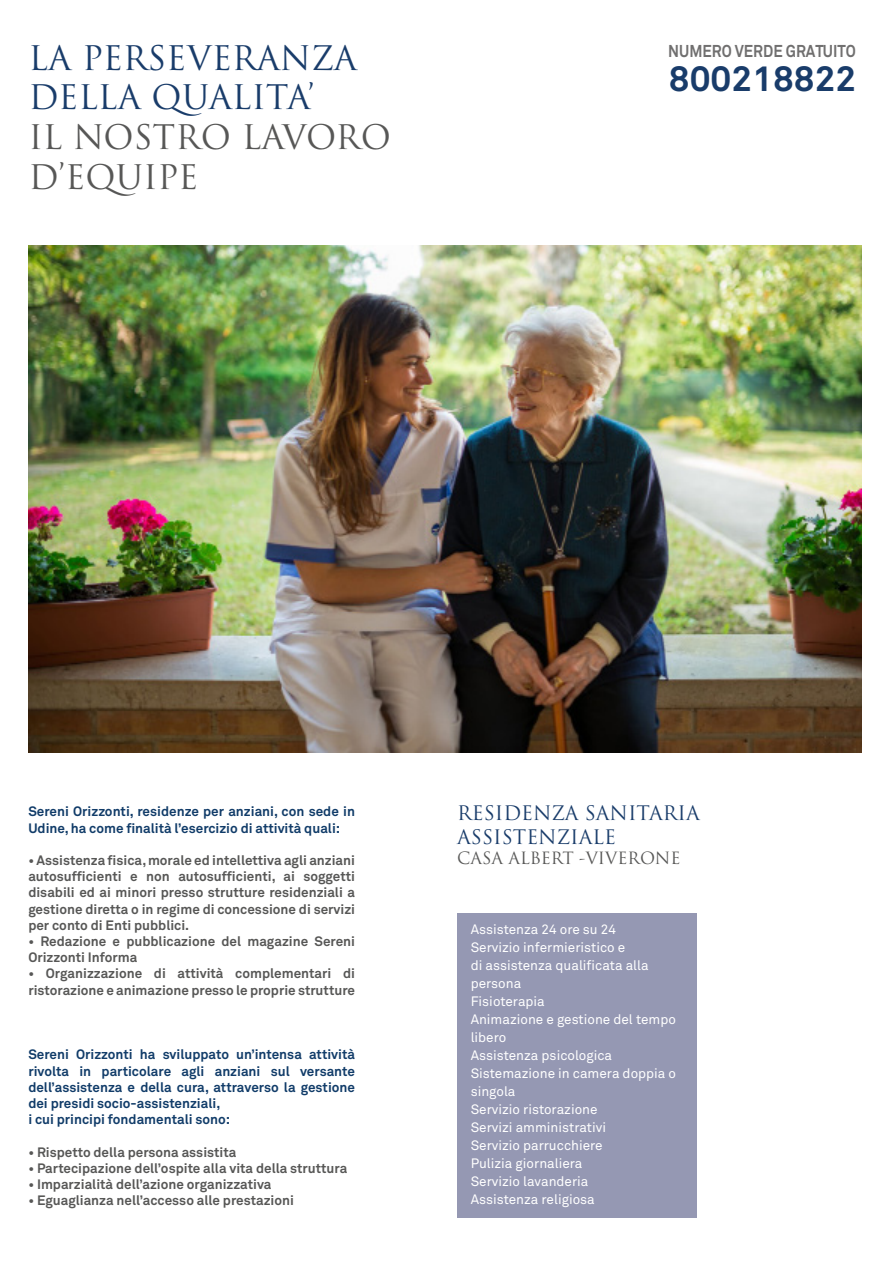
<style>
.page{position:relative;width:893px;height:1263px;background:#fff}
.page>*{position:absolute;margin:0;border:0;box-sizing:border-box;transform-origin:0 0}
.t1{font:700 35.25px "Akkurat Pro";color:#193c6a;scale:1.04 1}
.t2{font:33px/39.6px "Trajan Pro";color:#193c6a}
.t3{font:33px/39.6px "Trajan Pro";color:#575756}
.t4{font:19.5px/23.4px "Trajan Pro";color:#193c6a}
.t5{font:700 16.95px "Akkurat Pro";color:#706f6f;scale:.88 1}
.t6{font:16.5px "Trajan Pro";color:#575756}
.t7{font:700 13.5px/16.2px "Akkurat Pro";color:#575756}
.t8{font:13.5px/18px "Akkurat Pro";color:#fff}
.t9{font:700 13.5px/16.2px "Akkurat Pro";color:#113c69}
</style>
<div class="page">
<img style="left:28px;top:246px;width:834px;height:507px">
<div style="left:457px;top:913px;width:240px;height:304px;background:#9598b3"></div>
<h2 class="t2" style="left:28px;top:38px;width:330px">LA PERSEVERANZA<br>DELLA QUALITA’</h2>
<h2 class="t3" style="left:28px;top:117px;width:364px">IL NOSTRO LAVORO<br>D’EQUIPE</h2>
<p class="t5" style="left:668px;top:41px;width:215px">NUMERO VERDE GRATUITO</p>
<h1 class="t1" style="left:669px;top:57px;width:182px">800218822</h1>
<p class="t9" style="left:28px;top:804px;width:328px">Sereni Orizzonti, residenze per anziani, con sede in<br>Udine, ha come finalità l’esercizio di attività quali:</p>
<p class="t7" style="left:28px;top:852px;width:328px;text-align:justify">• Assistenza fisica, morale ed intellettiva agli anziani autosufficienti e non autosufficienti, ai soggetti disabili ed ai minori presso strutture residenziali a gestione diretta o in regime di concessione di servizi per conto di Enti pubblici.</p>
<p class="t7" style="left:28px;top:933px;width:328px">• Redazione e pubblicazione del magazine Sereni<br>Orizzonti Informa</p>
<p class="t7" style="left:28px;top:966px;width:328px">• Organizzazione di attività complementari di ristorazione e animazione presso le proprie strutture</p>
<p class="t9" style="left:28px;top:1047px;width:328px">Sereni Orizzonti ha sviluppato un’intensa attività rivolta in particolare agli anziani sul versante dell’assistenza e della cura, attraverso la gestione dei presidi socio-assistenziali,<br>i cui principi fondamentali sono:</p>
<p class="t7" style="left:28px;top:1144px;width:210px">• Rispetto della persona assistita</p>
<p class="t7" style="left:28px;top:1160px;width:320px">• Partecipazione dell’ospite alla vita della struttura</p>
<p class="t7" style="left:28px;top:1176px;width:245px">• Imparzialità dell’azione organizzativa</p>
<p class="t7" style="left:28px;top:1192px;width:267px">• Eguaglianza nell’accesso alle prestazioni</p>
<h3 class="t4" style="left:457px;top:801px;width:244px">RESIDENZA SANITARIA<br>ASSISTENZIALE</h3>
<p class="t6" style="left:457px;top:847px;width:225px">CASA ALBERT -VIVERONE</p>
<p class="t8" style="left:471px;top:920px;width:207px">Assistenza 24 ore su 24<br>Servizio infermieristico e<br>di assistenza qualificata alla persona<br>Fisioterapia<br>Animazione e gestione del tempo libero<br>Assistenza psicologica<br>Sistemazione in camera doppia o singola<br>Servizio ristorazione<br>Servizi amministrativi<br>Servizio parrucchiere<br>Pulizia giornaliera<br>Servizio lavanderia<br>Assistenza religiosa</p>
</div>
